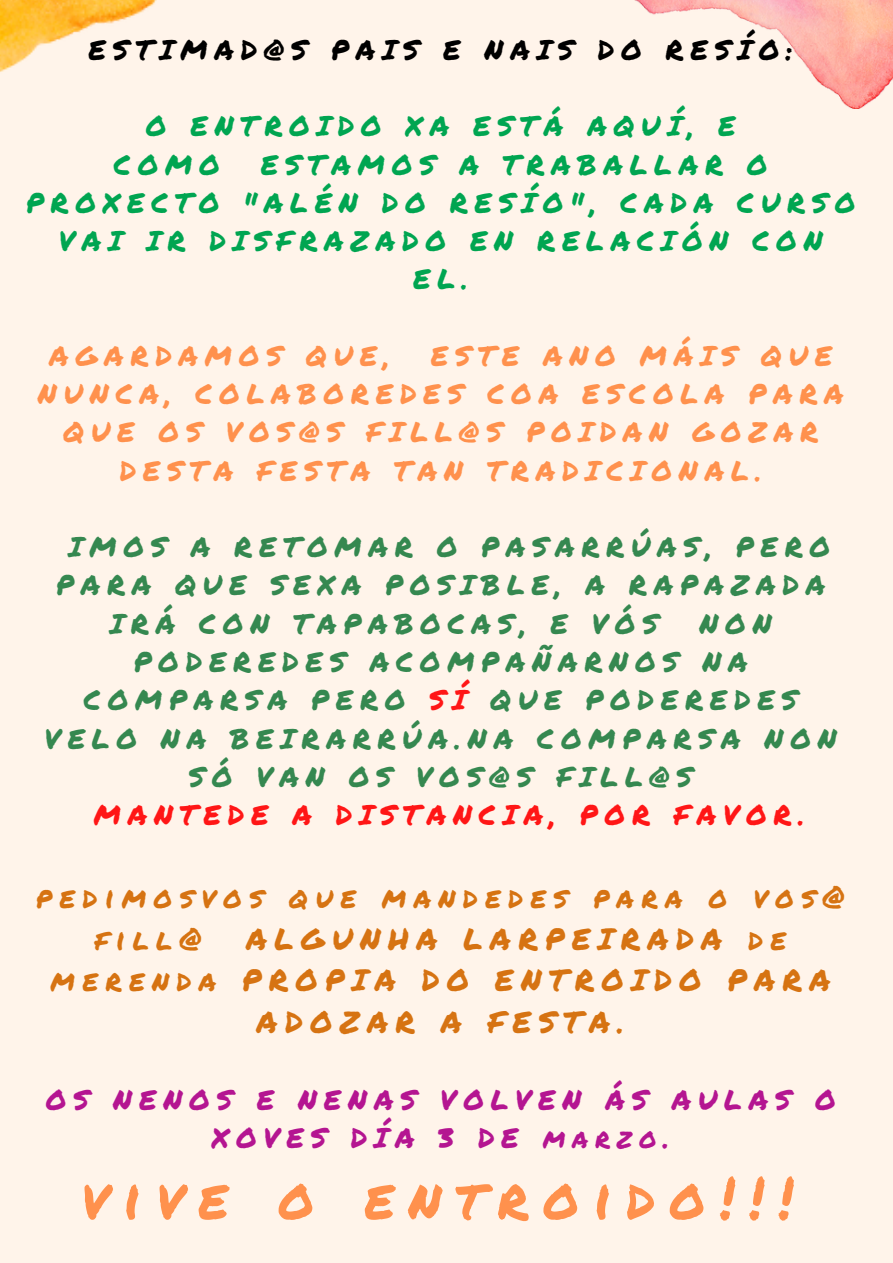
<style>
.page{position:relative;width:893px;height:1263px;background:#fff4ea}
.page>*{position:absolute;margin:0;border:0;box-sizing:border-box;transform-origin:0 0}
.t1{font:57.82px "Permanent Marker";letter-spacing:.245em;color:#ff914d}
.t2{font:30px/41.6px "Permanent Marker";letter-spacing:.245em;color:#d67312}
.t3{font:27.75px "Permanent Marker";letter-spacing:.245em;color:#358850}
.t4{font:27.75px "Permanent Marker";letter-spacing:.245em;color:#ff914d}
.t5{font:27.75px "Permanent Marker";letter-spacing:.245em;color:#00a551}
.t6{font:27.75px/38.2px "Permanent Marker";letter-spacing:.245em;color:#b41591;text-align:center}
.t7{font:27.75px "Permanent Marker";letter-spacing:.245em;color:#ff1616}
.t8{font:27.75px "Permanent Marker";letter-spacing:.245em;color:#000}
.s1{color:#ff1616}
</style>
<div class="page">
<img style="left:0;top:0;width:157px;height:72px">
<img style="left:634px;top:0;width:259px;height:108px">
<p class="t8" style="left:89px;top:29px;width:706px">ESTIMAD@S PAIS E NAIS DO RESÍO:</p>
<p class="t5" style="left:146px;top:105px;width:591px">O ENTROIDO XA ESTÁ AQUÍ, E</p>
<p class="t5" style="left:114px;top:144px;width:107px">COMO</p>
<p class="t5" style="left:261px;top:144px;width:508px">ESTAMOS A TRABALLAR O</p>
<p class="t5" style="left:26px;top:182px;width:831px">PROXECTO "ALÉN DO RESÍO", CADA CURSO</p>
<p class="t5" style="left:59px;top:220px;width:765px">VAI IR DISFRAZADO EN RELACIÓN CON</p>
<p class="t5" style="left:413px;top:259px;width:56px">EL.</p>
<p class="t4" style="left:49px;top:335px;width:342px">AGARDAMOS QUE,</p>
<p class="t4" style="left:431px;top:335px;width:403px">ESTE ANO MÁIS QUE</p>
<p class="t4" style="left:38px;top:373px;width:807px">NUNCA, COLABOREDES COA ESCOLA PARA</p>
<p class="t4" style="left:63px;top:412px;width:756px">QUE OS VOS@S FILL@S POIDAN GOZAR</p>
<p class="t4" style="left:120px;top:450px;width:643px">DESTA FESTA TAN TRADICIONAL.</p>
<p class="t3" style="left:68px;top:526px;width:763px">IMOS A RETOMAR O PASARRÚAS, PERO</p>
<p class="t3" style="left:56px;top:565px;width:770px">PARA QUE SEXA POSIBLE, A RAPAZADA</p>
<p class="t3" style="left:110px;top:603px;width:550px">IRÁ CON TAPABOCAS, E VÓS</p>
<p class="t3" style="left:699px;top:603px;width:74px">NON</p>
<p class="t3" style="left:134px;top:641px;width:615px">PODEREDES ACOMPAÑARNOS NA</p>
<p class="t3" style="left:84px;top:679px;width:715px">COMPARSA PERO <span class="s1">SÍ</span> QUE PODEREDES</p>
<p class="t3" style="left:45px;top:718px;width:793px">VELO NA BEIRARRÚA.NA COMPARSA NON</p>
<p class="t3" style="left:189px;top:756px;width:505px">SÓ VAN OS VOS@S FILL@S</p>
<p class="t7" style="left:94px;top:794px;width:712px">MANTEDE A DISTANCIA, POR FAVOR.</p>
<p class="t2" style="left:95px;top:875px;width:751px;text-indent:-59px">pedimosvos que mandedes para o vos@ fill@</p>
<p class="t2" style="left:246px;top:917px;width:541px">ALGUNHA LARPEIRADA de</p>
<p class="t2" style="left:51px;top:958px;width:781px">merenda PROPIA DO ENTROIDO PARA</p>
<p class="t2" style="left:256px;top:1000px;width:369px">ADOZAR A FESTA.</p>
<p class="t6" style="left:46px;top:1080px;width:791px">OS NENOS E NENAS VOLVEN ÁS AULAS O<br>XOVES DÍA 3 DE marzo.</p>
<p class="t1" style="left:81px;top:1155px;width:714px">vive o entroido!!!</p>
</div>
